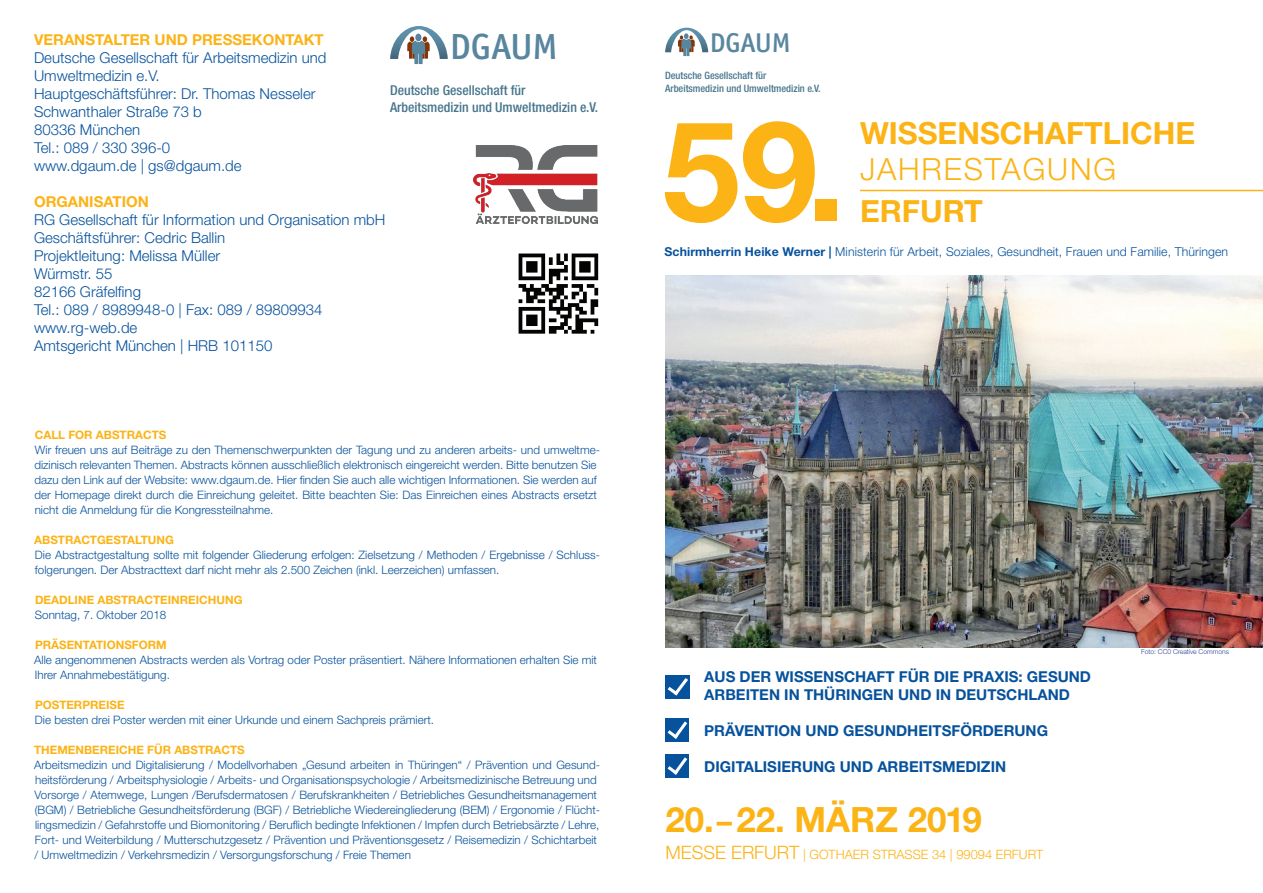
<style>
.page{position:relative;width:1263px;height:893px;background:#fff}
.page>*{position:absolute;margin:0;border:0;box-sizing:border-box;transform-origin:0 0}
.t1{font:700 139.65px "Helvetica Neue LT Pro";color:#fbb316}
.t2{font:500 36.45px "Officina San ITC";color:#59869f}
.t3{font:700 34.95px "Helvetica Neue LT Pro";color:#fbb316}
.t4{font:700 30.6px "Helvetica Neue LT Pro";color:#fbb316}
.t5{font:300 30.6px "Helvetica Neue LT Pro";letter-spacing:.06em;color:#fbb316}
.t6{font:500 27.3px "Officina San ITC";color:#59869f}
.t7{font:300 15px/18px "Helvetica Neue LT Pro";color:#07529c}
.t8{font:700 15px/18px "Helvetica Neue LT Pro";color:#07529c}
.t9{font:700 15px "Helvetica Neue LT Pro";color:#fbb316}
.t10{font:500 condensed 13.65px/16.4px "Helvetica Neue LT";color:#46758c}
.t11{font:300 12.9px "Helvetica Neue LT Pro";color:#fbb316}
.t12{font:300 12.3px "Helvetica Neue LT Pro";letter-spacing:.01em;color:#07529c}
.t13{font:300 11.7px/15px "Helvetica Neue LT Pro";color:#07529c}
.t14{font:700 11.7px "Helvetica Neue LT Pro";color:#fbb316}
.t15{font:500 condensed 10.2px/12.3px "Helvetica Neue LT";color:#46758c}
.t16{font:300 6.75px "Helvetica Neue LT Pro";color:#253f8e}
.s1{font-weight:700}
.s2{font-size:30.6px}
.s3{font-size:18.45px}
</style>
<div class="page">
<svg style="left:665px;top:28px;width:43px;height:28px"></svg>
<hr style="left:860px;top:190px;width:403px;height:1px;background:#fbb316">
<div style="left:665px;top:675px;width:25px;height:24px;background:#07529c"></div>
<svg style="left:668px;top:678px;width:20px;height:17px"></svg>
<div style="left:665px;top:719px;width:24px;height:23px;background:#07529c"></div>
<svg style="left:668px;top:721px;width:19px;height:18px"></svg>
<div style="left:665px;top:755px;width:24px;height:23px;background:#07529c"></div>
<svg style="left:668px;top:757px;width:19px;height:18px"></svg>
<img style="left:473px;top:145px;width:124px;height:79px">
<img style="left:518px;top:253px;width:81px;height:81px">
<svg style="left:390px;top:26px;width:58px;height:38px"></svg>
<div style="left:415px;top:34px;width:6px;height:7px;background:#59869f;border-radius:50%"></div>
<img style="left:665px;top:276px;width:598px;height:371px">
<h2 class="t2" style="left:450px;top:25px;width:109px">DGAUM</h2>
<p class="t9" style="left:34px;top:30px;width:291px">VERANSTALTER UND PRESSEKONTAKT</p>
<p class="t7" style="left:34px;top:48px;width:294px">Deutsche Gesellschaft für Arbeitsmedizin und<br>Umweltmedizin e.V.<br>Hauptgeschäftsführer: Dr. Thomas Nesseler<br>Schwanthaler Straße 73 b<br>80336 München<br>Tel.: 089 / 330 396-0<br>www.dgaum.de | gs@dgaum.de</p>
<p class="t9" style="left:34px;top:192px;width:116px">ORGANISATION</p>
<p class="t7" style="left:34px;top:210px;width:353px">RG Gesellschaft für Information und Organisation mbH<br>Geschäftsführer: Cedric Ballin<br>Projektleitung: Melissa Müller<br>Würmstr. 55<br>82166 Gräfelfing<br>Tel.: 089 / 8989948-0 | Fax: 089 / 89809934 www.rg-web.de<br>Amtsgericht München | HRB 101150</p>
<p class="t10" style="left:390px;top:82px;width:210px">Deutsche Gesellschaft für<br>Arbeitsmedizin und Umweltmedizin e.V.</p>
<p class="t14" style="left:35px;top:427px;width:133px">CALL FOR ABSTRACTS</p>
<p class="t13" style="left:34px;top:442px;width:567px">Wir freuen uns auf Beiträge zu den Themenschwerpunkten der Tagung und zu anderen arbeits- und umweltme&shy;dizinisch relevanten Themen. Abstracts können ausschließlich elektronisch eingereicht werden. Bitte benutzen Sie dazu den Link auf der Website: www.dgaum.de. Hier finden Sie auch alle wichtigen Informationen. Sie werden auf der Homepage direkt durch die Einreichung geleitet. Bitte beachten Sie: Das Einreichen eines Abstracts ersetzt nicht die Anmeldung für die Kongressteilnahme.</p>
<p class="t14" style="left:34px;top:532px;width:141px">ABSTRACTGESTALTUNG</p>
<p class="t13" style="left:35px;top:547px;width:565px">Die Abstractgestaltung sollte mit folgender Gliederung erfolgen: Zielsetzung / Methoden / Ergebnisse / Schluss&shy;folgerungen. Der Abstracttext darf nicht mehr als 2.500 Zeichen (inkl. Leerzeichen) umfassen.</p>
<p class="t14" style="left:35px;top:592px;width:209px">DEADLINE ABSTRACTEINREICHUNG</p>
<p class="t13" style="left:35px;top:607px;width:133px">Sonntag, 7. Oktober 2018</p>
<p class="t14" style="left:35px;top:637px;width:133px">PRÄSENTATIONSFORM</p>
<p class="t13" style="left:34px;top:652px;width:564px">Alle angenommenen Abstracts werden als Vortrag oder Poster präsentiert. Nähere Informationen erhalten Sie mit<br>Ihrer Annahmebestätigung.</p>
<p class="t14" style="left:35px;top:697px;width:91px">POSTERPREISE</p>
<p class="t13" style="left:35px;top:712px;width:401px">Die besten drei Poster werden mit einer Urkunde und einem Sachpreis prämiert.</p>
<p class="t14" style="left:34px;top:742px;width:212px">THEMENBEREICHE FÜR ABSTRACTS</p>
<p class="t13" style="left:34px;top:757px;width:567px">Arbeitsmedizin und Digitalisierung / Modellvorhaben „Gesund arbeiten in Thüringen“ / Prävention und Gesund&shy;heitsförderung / Arbeitsphysiologie / Arbeits- und Organisationspsychologie / Arbeitsmedizinische Betreuung und Vorsorge / Atemwege, Lungen /Berufsdermatosen / Berufskrankheiten / Betriebliches Gesundheitsmanagement (BGM) / Betriebliche Gesundheitsförderung (BGF) / Betriebliche Wiedereingliederung (BEM) / Ergonomie / Flücht&shy;lingsmedizin / Gefahrstoffe und Biomonitoring / Beruflich bedingte Infektionen / Impfen durch Betriebsärzte / Lehre, Fort- und Weiterbildung / Mutterschutzgesetz / Prävention und Präventionsgesetz / Reisemedizin / Schichtarbeit / Umweltmedizin / Verkehrsmedizin / Versorgungsforschung / Freie Themen</p>
<h3 class="t6" style="left:710px;top:27px;width:82px">DGAUM</h3>
<p class="t15" style="left:665px;top:69px;width:157px">Deutsche Gesellschaft für<br>Arbeitsmedizin und Umweltmedizin e.V.</p>
<h1 class="t1" style="left:662px;top:83px;width:185px">59.</h1>
<h3 class="t4" style="left:860px;top:113px;width:337px">WISSENSCHAFTLICHE</h3>
<h3 class="t5" style="left:860px;top:151px;width:257px">JAHRESTAGUNG</h3>
<h3 class="t4" style="left:860px;top:192px;width:124px">ERFURT</h3>
<p class="t12" style="left:664px;top:244px;width:565px"><span class="s1">Schirmherrin Heike Werner |</span> Ministerin für Arbeit, Soziales, Gesundheit, Frauen und Familie, Thüringen</p>
<p class="t8" style="left:704px;top:667px;width:388px">AUS DER WISSENSCHAFT FÜR DIE PRAXIS: GESUND<br>ARBEITEN IN THÜRINGEN UND IN DEUTSCHLAND</p>
<p class="t8" style="left:704px;top:721px;width:345px">PRÄVENTION UND GESUNDHEITSFÖRDERUNG</p>
<p class="t8" style="left:704px;top:757px;width:303px">DIGITALISIERUNG UND ARBEITSMEDIZIN</p>
<h3 class="t3" style="left:665px;top:798px;width:318px">20.<span class="s2">–</span>22. MÄRZ 2019</h3>
<p class="t11" style="left:665px;top:846px;width:379px"><span class="s3">MESSE ERFURT</span> | GOTHAER STRASSE 34 | 99094 ERFURT</p>
<p class="t16" style="left:1141px;top:647px;width:89px">Foto: CC0 Creative Commons</p>
</div>
